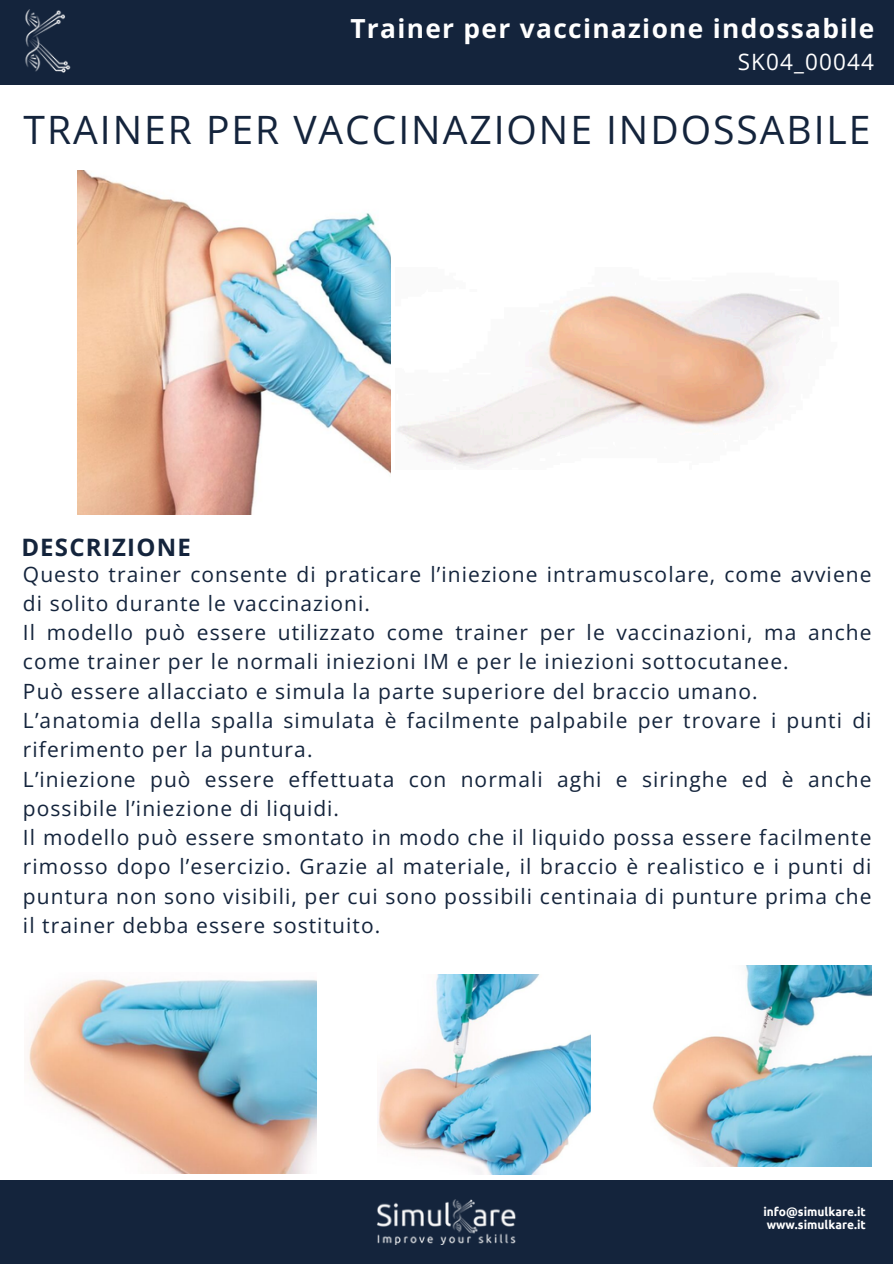
<style>
.page{position:relative;width:894px;height:1264px;background:#fff}
.page>*{position:absolute;margin:0;border:0;box-sizing:border-box;transform-origin:0 0}
.t1{font:39px "Open Sans";letter-spacing:.05em;color:#14243c}
.t2{font:700 26.25px "Open Sans";letter-spacing:.05em;color:#fff}
.t3{font:700 24px "Open Sans";letter-spacing:.05em;color:#14243c}
.t4{font:22.5px "Open Sans";letter-spacing:.05em;color:#fff}
.t5{font:21px/29.2px "Open Sans";letter-spacing:.05em;color:#14243c}
.t6{font:700 12px/13.5px "Ubuntu";color:#fff}
</style>
<div class="page">
<div style="left:0;top:1179px;width:892px;height:84px;background:#14243c"></div>
<img style="left:377px;top:1199px;width:139px;height:45px">
<div style="left:0;top:0;width:892px;height:85px;background:#14243c"></div>
<img style="left:25px;top:10px;width:46px;height:63px">
<img style="left:78px;top:171px;width:313px;height:343px">
<img style="left:397px;top:293px;width:424px;height:174px">
<img style="left:28px;top:979px;width:288px;height:194px">
<img style="left:377px;top:974px;width:213px;height:200px">
<img style="left:652px;top:965px;width:219px;height:200px">
<h3 class="t2" style="left:350px;top:10px;width:525px">Trainer per vaccinazione indossabile</h3>
<p class="t4" style="left:737px;top:46px;width:138px">SK04_00044</p>
<h1 class="t1" style="left:24px;top:102px;width:848px">TRAINER PER VACCINAZIONE INDOSSABILE</h1>
<p class="t3" style="left:21px;top:530px;width:171px">DESCRIZIONE</p>
<p class="t5" style="left:23px;top:559px;width:849px">Questo trainer consente di praticare l’iniezione intramuscolare, come avviene di solito durante le vaccinazioni.<br>Il modello può essere utilizzato come trainer per le vaccinazioni, ma anche come trainer per le normali iniezioni IM e per le iniezioni sottocutanee.<br>Può essere allacciato e simula la parte superiore del braccio umano.<br>L’anatomia della spalla simulata è facilmente palpabile per trovare i punti di riferimento per la puntura.<br>L’iniezione può essere effettuata con normali aghi e siringhe ed è anche possibile l’iniezione di liquidi.<br>Il modello può essere smontato in modo che il liquido possa essere facilmente rimosso dopo l’esercizio. Grazie al materiale, il braccio è realistico e i punti di puntura non sono visibili, per cui sono possibili centinaia di punture prima che il trainer debba essere sostituito.</p>
<h4 class="t6" style="left:763px;top:1204px;width:104px">info@simulkare.it www.simulkare.it</h4>
</div>
